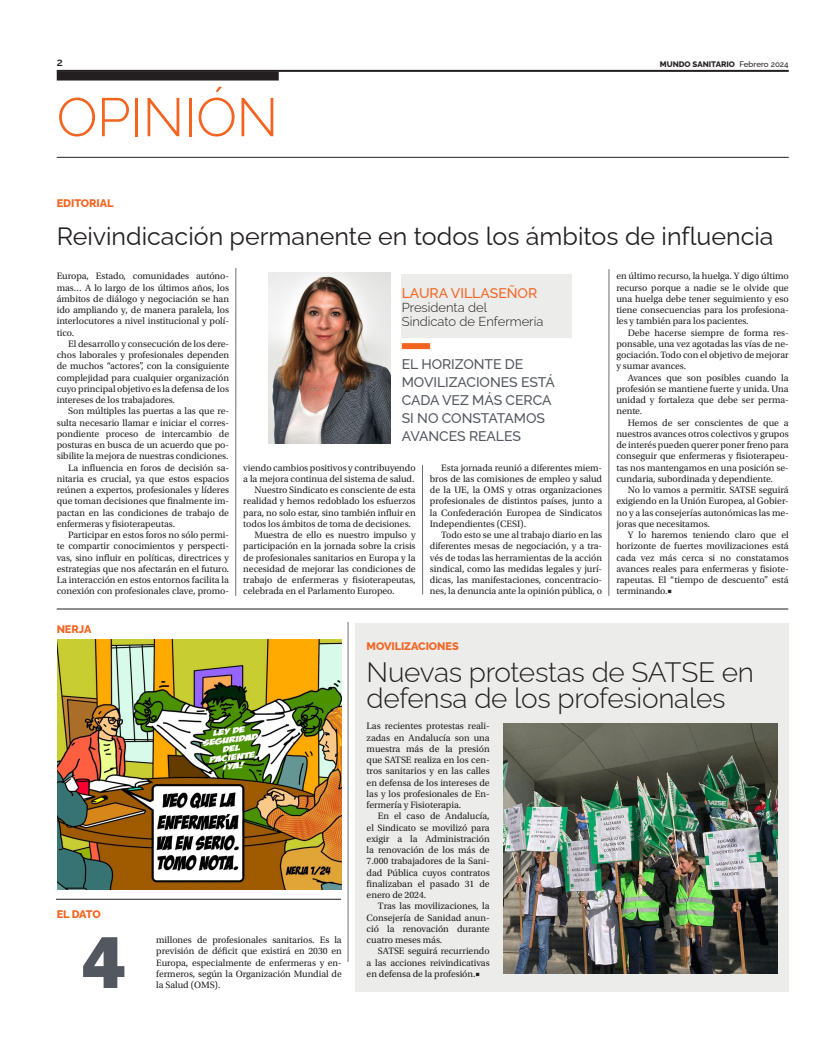
<style>
.page{position:relative;width:837px;height:1049px;background:#fff}
.page>*{position:absolute;margin:0;border:0;box-sizing:border-box;transform-origin:0 0}
.t1{font:800 75px "Franklin Gothic";color:#535860}
.t2{font:300 54px "Raleway";letter-spacing:-.01em;color:#f36421}
.t3{font:300 28px "Raleway";letter-spacing:-.01em;color:#231f20}
._07_antetítulo{font:25px "Raleway";color:#231f20}
.t4{font:500 14px/18px "Raleway";letter-spacing:-.005em;color:#535860}
.t5{font:500 14px "Raleway";color:#f36421}
.t6{font:300 13px "Raleway";color:#231f20}
._07_antetítulo-2{font:800 11px "Raleway";letter-spacing:-.005em;color:#f36421}
.t7{font:600 11px "Raleway";color:#231f20}
._02_txt_1er_parraf{font:9.8px/11.2px "Utopia Std";letter-spacing:-.005em;color:#231f20;text-align:justify}
._02_txt_1er_parraf-2{font:9.7px/11.2px "Utopia Std";letter-spacing:-.005em;color:#231f20;text-align:justify}
.t8{font:800 8px "Raleway";color:#231f20}
.s1{font-weight:500}
.s2{font-size:9.7px}
.s3{font-size:9.8px}
</style>
<div class="page">
<hr style="left:57px;top:70px;width:731px;height:2px;background:#231f20">
<div style="left:57px;top:72px;width:221px;height:9px;background:#231f20"></div>
<hr style="left:57px;top:157px;width:731px;height:1px;background:#231f20">
<div style="left:401px;top:274px;width:170px;height:63px;background:#ececea"></div>
<img style="left:268px;top:272px;width:122px;height:171px">
<hr style="left:57px;top:609px;width:731px;height:1px;background:#231f20">
<hr style="left:608px;top:269px;width:1px;height:327px;background:#6c6d70">
<hr style="left:422px;top:465px;width:1px;height:129px;background:#6c6d70">
<hr style="left:235px;top:268px;width:1px;height:328px;background:#6c6d70">
<hr style="left:348px;top:622px;width:1px;height:340px;background:#6c6d70">
<img style="left:58px;top:640px;width:284px;height:249px">
<hr style="left:56px;top:899px;width:285px;height:1px;background:#231f20">
<div style="left:355px;top:623px;width:433px;height:368px;background:#ececea"></div>
<img style="left:503px;top:724px;width:274px;height:249px">
<div style="left:401px;top:343px;width:29px;height:6px;background:#f36421"></div>
<p class="t7" style="left:57px;top:53px;width:8px">2</p>
<p class="t8" style="left:659px;top:58px;width:130px">MUNDO SANITARIO <span class="s1">Febrero 2024</span></p>
<p class="t2" style="left:57px;top:74px;width:223px">OPINIÓN</p>
<p class="_07_antetítulo-2" style="left:57px;top:195px;width:58px">EDITORIAL</p>
<p class="_07_antetítulo" style="left:57px;top:216px;width:718px">Reivindicación permanente en todos los ámbitos de influencia</p>
<p class="t5" style="left:401px;top:282px;width:137px">LAURA VILLASEÑOR</p>
<p class="t6" style="left:401px;top:297px;width:87px">Presidenta del</p>
<p class="t6" style="left:401px;top:311px;width:143px">Sindicato de Enfermería</p>
<p class="_02_txt_1er_parraf" style="left:57px;top:271px;width:174px">Europa, Estado, comunidades autóno&shy;mas… A lo largo de los últimos años, los ámbitos de diálogo y negociación se han ido ampliando y, de manera paralela, los interlocutores a nivel institucional y polí&shy;tico.</p>
<p class="_02_txt_1er_parraf" style="left:57px;top:338px;width:174px;text-indent:11px">El desarrollo y consecución de los dere&shy;chos laborales y profesionales dependen de muchos “actores”, con la consiguiente complejidad para cualquier organización cuyo principal objetivo es la defensa de los intereses de los trabajadores.</p>
<p class="_02_txt_1er_parraf" style="left:57px;top:406px;width:174px;text-indent:11px">Son múltiples las puertas a las que re&shy;sulta necesario llamar e iniciar el corres&shy;pondiente proceso de intercambio de posturas en busca de un acuerdo que po&shy;sibilite la mejora de nuestras condiciones.</p>
<p class="_02_txt_1er_parraf" style="left:57px;top:462px;width:174px;text-indent:11px">La influencia en foros de decisión sa&shy;nitaria es crucial, ya que estos espacios reúnen a expertos, profesionales y líderes que toman decisiones que finalmente im&shy;pactan en las condiciones de trabajo de enfermeras y fisioterapeutas.</p>
<p class="_02_txt_1er_parraf" style="left:57px;top:529px;width:174px;text-indent:11px">Participar en estos foros no sólo permi&shy;te compartir conocimientos y perspecti&shy;vas, sino influir en políticas, directrices y estrategias que nos afectarán en el futuro.<br>La interacción en estos entornos facilita la conexión con profesionales clave, promo-</p>
<p class="_02_txt_1er_parraf" style="left:616px;top:271px;width:174px">en último recurso, la huelga. Y digo último recurso porque a nadie se le olvide que una huelga debe tener seguimiento y eso tiene consecuencias para los profesiona&shy;les y también para los pacientes.</p>
<p class="_02_txt_1er_parraf" style="left:616px;top:327px;width:174px;text-indent:11px">Debe hacerse siempre de forma res&shy;ponsable, una vez agotadas las vías de ne&shy;gociación. Todo con el objetivo de mejorar y sumar avances.</p>
<p class="_02_txt_1er_parraf" style="left:616px;top:372px;width:174px;text-indent:11px">Avances que son posibles cuando la profesión se mantiene fuerte y unida. Una unidad y fortaleza que debe ser perma&shy;nente.</p>
<p class="_02_txt_1er_parraf" style="left:616px;top:417px;width:174px;text-indent:11px">Hemos de ser conscientes de que a nuestros avances otros colectivos y grupos de interés pueden querer poner freno para conseguir que enfermeras y fisioterapeu&shy;tas nos mantengamos en una posición se&shy;cundaria, subordinada y dependiente.</p>
<p class="_02_txt_1er_parraf" style="left:616px;top:484px;width:174px;text-indent:11px">No lo vamos a permitir. SATSE seguirá exigiendo en la Unión Europea, al Gobier&shy;no y a las consejerías autonómicas las me&shy;joras que necesitamos.</p>
<p class="_02_txt_1er_parraf" style="left:616px;top:529px;width:174px;text-indent:11px">Y lo haremos teniendo claro que el horizonte de fuertes movilizaciones está cada vez más cerca si no constatamos avances reales para enfermeras y fisiote&shy;rapeutas. El “tiempo de descuento” está terminando.■</p>
<p class="t4" style="left:401px;top:353px;width:155px">EL HORIZONTE DE<br>MOVILIZACIONES ESTÁ<br>CADA VEZ MÁS CERCA<br>SI NO CONSTATAMOS<br>AVANCES REALES</p>
<p class="_02_txt_1er_parraf" style="left:429px;top:462px;width:174px;text-indent:11px">Esta jornada reunió a diferentes miem&shy;bros de las comisiones de empleo y salud de la UE, la OMS y otras organizaciones profesionales de distintos países, junto a la Confederación Europea de Sindicatos Independientes (CESI).</p>
<p class="_02_txt_1er_parraf" style="left:429px;top:529px;width:174px;text-indent:11px">Todo esto se une al trabajo diario en las diferentes mesas de negociación, y a tra&shy;vés de todas las herramientas de la acción sindical, como las medidas legales y jurí&shy;dicas, las manifestaciones, concentracio&shy;nes, la denuncia ante la opinión pública, o</p>
<p class="_02_txt_1er_parraf" style="left:243px;top:462px;width:174px">viendo cambios positivos y contribuyendo a la mejora continua del sistema de salud.</p>
<p class="_02_txt_1er_parraf" style="left:243px;top:484px;width:174px;text-indent:11px">Nuestro Sindicato es consciente de esta realidad y hemos redoblado los esfuerzos para, no solo estar, sino también influir en todos los ámbitos de toma de decisiones.</p>
<p class="_02_txt_1er_parraf" style="left:243px;top:529px;width:174px;text-indent:11px">Muestra de ello es nuestro impulso y participación en la jornada sobre la crisis de profesionales sanitarios en Europa y la necesidad de mejorar las condiciones de trabajo de enfermeras y fisioterapeutas, celebrada en el Parlamento Europeo.</p>
<p class="_07_antetítulo-2" style="left:57px;top:621px;width:36px">NERJA</p>
<p class="_07_antetítulo-2" style="left:57px;top:906px;width:46px">EL DATO</p>
<p class="t1" style="left:81px;top:914px;width:45px">4</p>
<p class="_02_txt_1er_parraf-2" style="left:156px;top:934px;width:187px">millones de profesionales sanitarios. Es la previsión de déficit que existirá en 2030 en Europa, especialmente de enfermeras y en&shy;fermeros, según la Organización Mundial de</p>
<p class="_02_txt_1er_parraf-2" style="left:156px;top:979px;width:66px">la Salud (OMS).</p>
<p class="_07_antetítulo-2" style="left:366px;top:637px;width:94px">MOVILIZACIONES</p>
<p class="t3" style="left:366px;top:650px;width:389px">Nuevas protestas de SATSE en</p>
<p class="t3" style="left:366px;top:676px;width:360px">defensa de los profesionales</p>
<p class="_02_txt_1er_parraf" style="left:366px;top:721px;width:124px">Las recientes protestas reali&shy;zadas en Andalucía son una muestra más de la presión que SATSE realiza en los cen&shy;tros sanitarios y en las calles en defensa de los intereses de las y los profesionales de En&shy;fermería y Fisioterapia.</p>
<p class="_02_txt_1er_parraf" style="left:366px;top:811px;width:124px;text-indent:11px">En el caso de Andalucía, el Sindicato se movilizó para exigir a la Administración la renovación de los más de 7.000 trabajadores de la Sani&shy;dad Pública cuyos contratos finalizaban el pasado 31 de enero de 2024.</p>
<p class="_02_txt_1er_parraf" style="left:366px;top:901px;width:124px;text-indent:11px">Tras las movilizaciones, la Consejería de Sanidad anun&shy;ció la renovación durante cuatro meses más<span class="s2">.</span></p>
<p class="_02_txt_1er_parraf-2" style="left:366px;top:946px;width:124px;text-indent:11px">SATSE seguirá recurriendo a las acciones reivindicativas en defensa de la profesión.<span class="s3">■</span></p>
</div>
